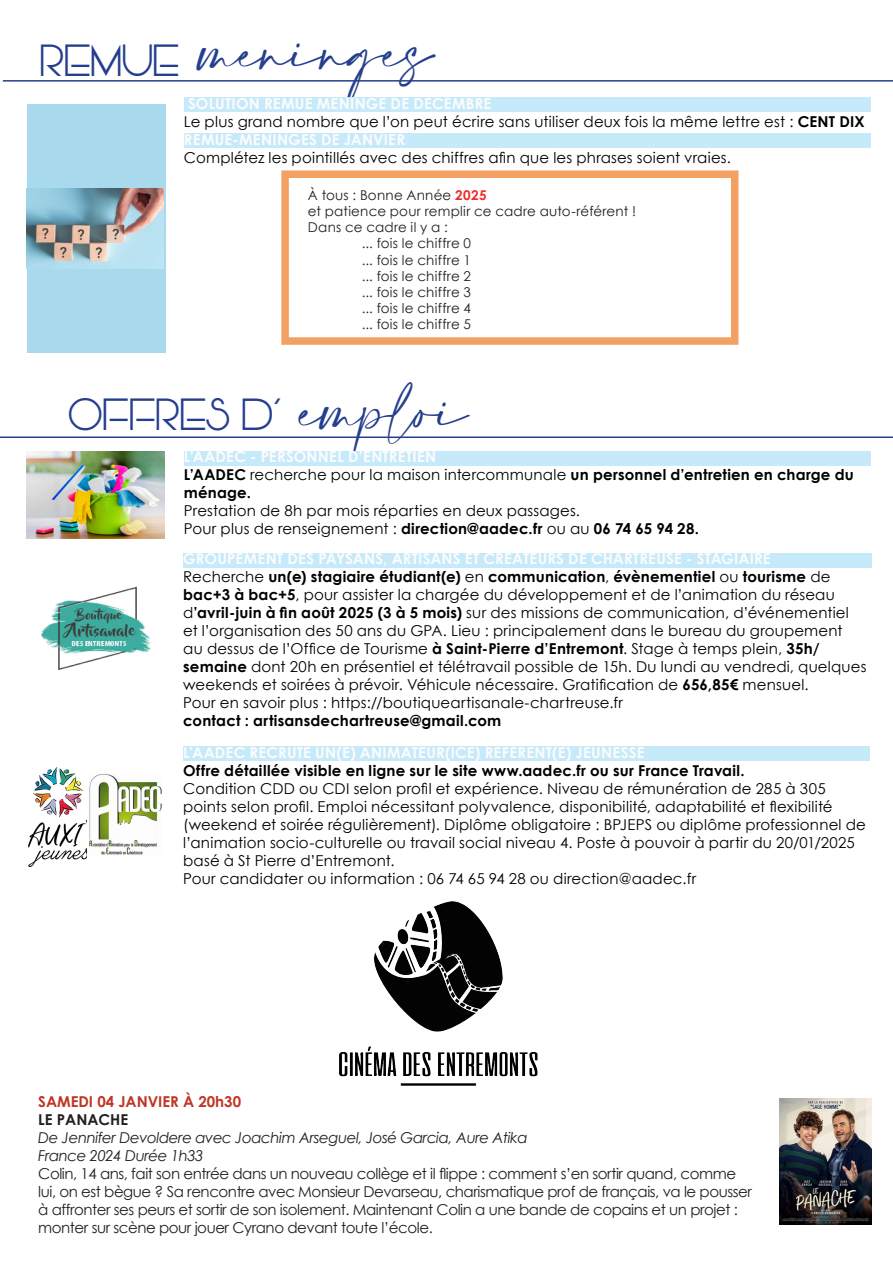
<style>
.page{position:relative;width:893px;height:1263px;background:#fff}
.page>*{position:absolute;margin:0;border:0;box-sizing:border-box;transform-origin:0 0}
.t1{font:45px "Amalfi Coast";color:#253f8e}
.t2{font:45px "Vonique 64";color:#253f8e}
.t3{font:15px/18px "Century Gothic";letter-spacing:.01em;color:#000}
.t4{font:15px/18px "Century Gothic";letter-spacing:-.03em;color:#231f20}
.t5{font:700 15px "Century Gothic";letter-spacing:.015em;color:#fcfcfc}
.t6{font:700 15px/18px "Century Gothic";letter-spacing:.01em;color:#000}
.t7{font:italic 15px "Century Gothic";letter-spacing:-.03em;color:#231f20}
.t8{font:700 15px "Century Gothic";color:#bf3526}
.t9{font:700 15px "Century Gothic";color:#231f20}
.t10{font:13.5px "Century Gothic";letter-spacing:.015em;color:#231f20}
.s1{font-weight:700}
.s2{font-weight:700;color:#ee2d2d}
.s3{font-weight:400}
</style>
<div class="page">
<hr style="left:0;top:436px;width:893px;height:2px;background:#253f8e">
<hr style="left:3px;top:80px;width:890px;height:2px;background:#253f8e">
<img style="left:41px;top:586px;width:110px;height:84px">
<img style="left:339px;top:901px;width:199px;height:184px">
<img style="left:26px;top:451px;width:138px;height:87px">
<div style="left:28px;top:105px;width:138px;height:248px;background:#a9d9ed"></div>
<img style="left:27px;top:188px;width:137px;height:81px">
<div style="left:183px;top:553px;width:689px;height:14px;background:#c6eafa"></div>
<img style="left:779px;top:1098px;width:93px;height:126px">
<div style="left:184px;top:451px;width:687px;height:14px;background:#c6eafa"></div>
<div style="left:183px;top:746px;width:687px;height:15px;background:#c6eafa"></div>
<div style="left:184px;top:98px;width:687px;height:14px;background:#c6eafa"></div>
<div style="left:184px;top:134px;width:687px;height:14px;background:#c6eafa"></div>
<div style="left:281px;top:170px;width:457px;height:175px;border:8px solid #f2a163"></div>
<img style="left:29px;top:768px;width:58px;height:98px">
<img style="left:89px;top:774px;width:73px;height:81px">
<p class="t2" style="left:41px;top:34px;width:141px">REMUE</p>
<p class="t1" style="left:199px;top:26px;width:236px">méninges</p>
<p class="t5" style="left:188px;top:92px;width:305px">SOLUTION REMUE MÉNINGE DE DÉCEMBRE</p>
<p class="t3" style="left:184px;top:112px;width:682px">Le plus grand nombre que l’on peut écrire sans utiliser deux fois la même lettre est : <span class="s1">CENT DIX</span></p>
<p class="t5" style="left:184px;top:128px;width:223px">REMUE-MÉNINGES DE JANVIER</p>
<p class="t3" style="left:184px;top:148px;width:548px">Complétez les pointillés avec des chiffres afin que les phrases soient vraies.</p>
<p class="t10" style="left:308px;top:185px;width:180px">À tous : Bonne Année <span class="s2">2025</span></p>
<p class="t10" style="left:308px;top:202px;width:330px">et patience pour remplir ce cadre auto-référent !</p>
<p class="t10" style="left:308px;top:218px;width:141px">Dans ce cadre il y a :</p>
<p class="t10" style="left:362px;top:234px;width:111px">... fois le chiffre 0</p>
<p class="t10" style="left:362px;top:250px;width:111px">... fois le chiffre 1</p>
<p class="t10" style="left:362px;top:266px;width:111px">... fois le chiffre 2</p>
<p class="t10" style="left:362px;top:283px;width:111px">... fois le chiffre 3</p>
<p class="t10" style="left:362px;top:299px;width:111px">... fois le chiffre 4</p>
<p class="t10" style="left:362px;top:315px;width:111px">... fois le chiffre 5</p>
<p class="t1" style="left:300px;top:385px;width:169px">emploi</p>
<p class="t2" style="left:69px;top:387px;width:215px">OFFRES D’</p>
<p class="t5" style="left:184px;top:445px;width:254px">L’AADEC - PERSONNEL D’ENTRETIEN</p>
<p class="t6" style="left:184px;top:465px;width:671px">L’AADEC <span class="s3">recherche pour la maison intercommunale</span> un personnel d’entretien en charge du ménage.</p>
<p class="t3" style="left:184px;top:502px;width:398px">Prestation de 8h par mois réparties en deux passages.</p>
<p class="t6" style="left:184px;top:519px;width:517px"><span class="s3">Pour plus de renseignement :</span> direction@aadec.fr <span class="s3">ou au</span> 06 74 65 94 28.</p>
<p class="t5" style="left:183px;top:547px;width:589px">GROUPEMENT DES PAYSANS, ARTISANS ET CRÉATEURS DE CHARTREUSE - STAGIAIRE</p>
<p class="t3" style="left:183px;top:567px;width:685px">Recherche <span class="s1">un(e) stagiaire étudiant(e)</span> en <span class="s1">communication</span>, <span class="s1">évènementiel</span> ou <span class="s1">tourisme</span> de <span class="s1">bac+3 à bac+5</span>, pour assister la chargée du développement et de l’animation du réseau d<span class="s1">’avril-juin à fin août 2025 (3 à 5 mois)</span> sur des missions de communication, d’événementiel et l’organisation des 50 ans du GPA. Lieu : principalement dans le bureau du groupement<br>au dessus de l’Office de Tourisme <span class="s1">à Saint-Pierre d’Entremont</span>. Stage à temps plein, <span class="s1">35h/ semaine</span> dont 20h en présentiel et télétravail possible de 15h. Du lundi au vendredi, quelques weekends et soirées à prévoir. Véhicule nécessaire. Gratification de <span class="s1">656,85€</span> mensuel.</p>
<p class="t3" style="left:183px;top:693px;width:441px">Pour en savoir plus : https://boutiqueartisanale-chartreuse.fr</p>
<p class="t6" style="left:183px;top:711px;width:320px">contact : artisansdechartreuse@gmail.com</p>
<p class="t5" style="left:183px;top:741px;width:463px">L’AADEC RECRUTE UN(E) ANIMATEUR(ICE) RÉFÉRENT(E) JEUNESSE</p>
<p class="t3" style="left:183px;top:761px;width:684px"><span class="s1">Offre détaillée visible en ligne sur le site www.aadec.fr ou sur France Travail.<br></span>Condition CDD ou CDI selon profil et expérience. Niveau de rémunération de 285 à 305 points selon profil. Emploi nécessitant polyvalence, disponibilité, adaptabilité et flexibilité (weekend et soirée régulièrement). Diplôme obligatoire : BPJEPS ou diplôme professionnel de l’animation socio-culturelle ou travail social niveau 4. Poste à pouvoir à partir du 20/01/2025 basé à St Pierre d’Entremont.</p>
<p class="t3" style="left:183px;top:869px;width:514px">Pour candidater ou information : 06 74 65 94 28 ou direction@aadec.fr</p>
<p class="t8" style="left:38px;top:1090px;width:204px">SAMEDI 04 JANVIER À 20h30</p>
<p class="t9" style="left:38px;top:1108px;width:91px">LE PANACHE</p>
<p class="t7" style="left:38px;top:1127px;width:491px">De Jennifer Devoldere avec Joachim Arseguel, José Garcia, Aure Atika</p>
<p class="t7" style="left:38px;top:1145px;width:167px">France 2024 Durée 1h33</p>
<p class="t4" style="left:38px;top:1164px;width:715px">Colin, 14 ans, fait son entrée dans un nouveau collège et il flippe : comment s’en sortir quand, comme lui, on est bègue ? Sa rencontre avec Monsieur Devarseau, charismatique prof de français, va le pousser à affronter ses peurs et sortir de son isolement. Maintenant Colin a une bande de copains et un projet : monter sur scène pour jouer Cyrano devant toute l’école.</p>
</div>
